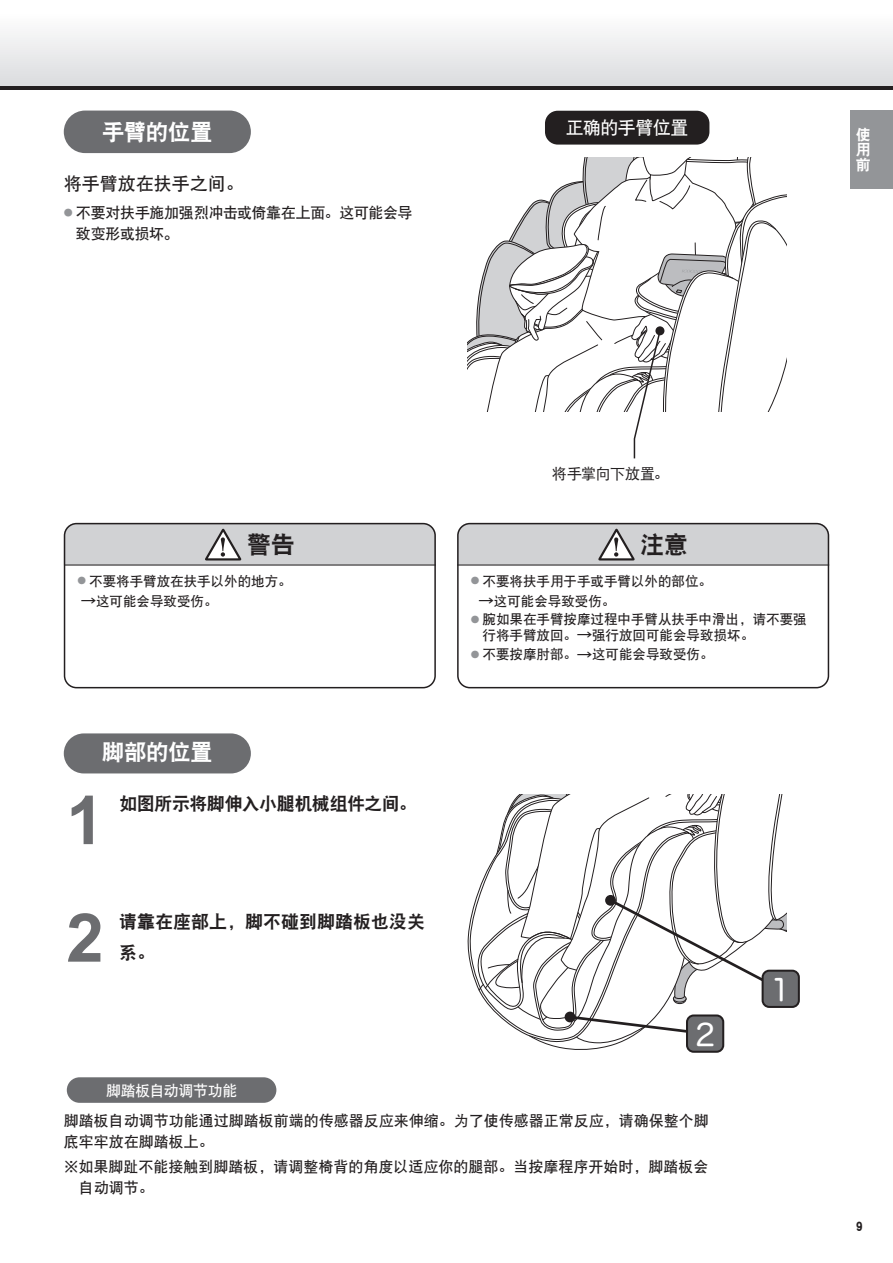
<style>
.page{position:relative;width:893px;height:1263px;background:#fff}
.page>*{position:absolute;margin:0;border:0;box-sizing:border-box;transform-origin:0 0}
.t1{font:30px "Hira Maru Pro W4";color:#fff}
.t2{font:24px "DFP Hei W9 GB EUC H";color:#231f20}
.t3{font:22.5px "DFP Hei W9 GB EUC H";letter-spacing:-.02em;color:#fff}
.t4{font:18px/31.5px "DFP Hei W9 GB EUC H";color:#231f20}
.t5{font:18px "DFP Hei W9 GB EUC H";letter-spacing:-.025em;color:#231f20}
.t6{font:18px "DFP Hei W7 GB EUC H";color:#231f20}
.t7{font:18px "DFP Hei W7 GB EUC H";letter-spacing:-.025em;color:#fff}
.t8{font:15px/21px "DFP Hei W7 GB EUC H";color:#231f20}
.t9{font:15px/21px "DFP Hei W7 GB EUC H";letter-spacing:-.02em;color:#231f20}
.t10{font:15px "DFP Hei W7 GB EUC H";letter-spacing:-.025em;color:#fff}
.t11{font:15px "DFP Hei W5 GB EUC H";letter-spacing:-.02em;color:#231f20}
.t12{font:15px/15px "DFP Hei W9 GB EUC H";color:#fff;text-align:justify}
.t13{font:15px "DFP Hei W9 GB EUC H";color:#231f20}
.t14{font:13.5px/18.5px "DFP Hei W7 GB EUC H";color:#231f20}
.s1{font-family:"Hira Maru Pro W4";font-size:9px;color:#939598}
.s2{font-family:"Hira Maru Pro W4"}
.s3{font-family:"Hira Maru Pro W4";font-size:12px;color:#939598}
.s4{font-size:15px}
</style>
<div class="page">
<div style="left:545px;top:111px;width:164px;height:34px;background:#231f20;border-radius:13px"></div>
<div style="left:64px;top:111px;width:187px;height:42px;background:#6c6d70;border-radius:21px"></div>
<div style="left:64px;top:523px;width:372px;height:165px;border:2px solid #231f20;border-radius:12px"></div>
<svg style="left:64px;top:523px;width:372px;height:42px;background:#c6c6c8"></svg>
<div style="left:457px;top:523px;width:372px;height:165px;border:2px solid #231f20;border-radius:12px"></div>
<svg style="left:457px;top:523px;width:372px;height:42px;background:#c6c7c8"></svg>
<hr style="left:457px;top:565px;width:372px;height:1px;background:#231f20">
<hr style="left:64px;top:565px;width:372px;height:1px;background:#231f20">
<svg style="left:468px;top:157px;width:319px;height:302px"></svg>
<div style="left:655px;top:326px;width:9px;height:9px;background:#231f20;border-radius:50%"></div>
<div style="left:67px;top:1077px;width:209px;height:26px;background:#6c6d70;border-radius:13px"></div>
<svg style="left:469px;top:901px;width:6px;height:80px"></svg>
<div style="left:64px;top:733px;width:187px;height:40px;background:#6c6d70;border-radius:20px"></div>
<div style="left:686px;top:1014px;width:38px;height:39px;border:2px solid #231f20;border-radius:7px"></div>
<svg style="left:475px;top:795px;width:312px;height:255px"></svg>
<div style="left:605px;top:895px;width:11px;height:11px;background:#231f20;border-radius:50%"></div>
<div style="left:763px;top:971px;width:36px;height:36px;background:#6c6d70;border-radius:7px"></div>
<div style="left:762px;top:970px;width:38px;height:38px;border:2px solid #231f20;border-radius:7px"></div>
<svg style="left:72px;top:796px;width:21px;height:48px"></svg>
<svg style="left:68px;top:913px;width:32px;height:49px"></svg>
<div style="left:850px;top:111px;width:43px;height:78px;background:#939598"></div>
<svg style="left:0;top:85px;width:893px;height:4px;background:#514e4f"></svg>
<div style="left:0;top:13px;width:893px;height:72px;background:linear-gradient(to bottom,#fefefe,#dcdddf)"></div>
<h3 class="t3" style="left:102px;top:121px;width:112px">手臂的位置</h3>
<h3 class="t6" style="left:64px;top:174px;width:181px">将手臂放在扶手之间。</h3>
<p class="t9" style="left:76px;top:202px;width:338px;text-indent:-12px"><span class="s1">⃝</span> 不要对扶手施加强烈冲击或倚靠在上面。这可能会导致变形或损坏<span class="s2">。</span></p>
<h3 class="t7" style="left:566px;top:119px;width:124px">正确的手臂位置</h3>
<p class="t12" style="left:856px;top:127px;width:16px">使用前</p>
<h2 class="t2" style="left:247px;top:533px;width:49px">警告</h2>
<p class="t14" style="left:76px;top:571px;width:217px"><span class="s3">⃝</span>不要将手臂放在扶手以外的地方。</p>
<p class="t14" style="left:81px;top:591px;width:138px"><span class="s4">→</span>这可能会导致受伤。</p>
<h3 class="t3" style="left:102px;top:741px;width:112px">脚部的位置</h3>
<h3 class="t5" style="left:119px;top:795px;width:299px">如图所示将脚伸入小腿机械组件之间。</h3>
<h3 class="t4" style="left:119px;top:905px;width:308px">请靠在座部上，脚不碰到脚踏板也没关系。</h3>
<p class="t10" style="left:106px;top:1083px;width:133px">脚踏板自动调节功能</p>
<p class="t11" style="left:552px;top:466px;width:118px">将手掌向下放置。</p>
<h2 class="t2" style="left:640px;top:533px;width:49px">注意</h2>
<p class="t14" style="left:469px;top:571px;width:244px"><span class="s3">⃝</span>不要将扶手用于手或手臂以外的部位。</p>
<p class="t14" style="left:469px;top:591px;width:339px;text-indent:10px"><span class="s4">→</span>这可能会导致受伤。<br><span class="s3">⃝</span>腕如果在手臂按摩过程中手臂从扶手中滑出，请不要强</p>
<p class="t14" style="left:469px;top:625px;width:286px;line-height:19.2px;text-indent:13px">行将手臂放回。<span class="s4">→</span>强行放回可能会导致损坏。<span class="s3">⃝</span>不要按摩肘部。<span class="s4">→</span>这可能会导致受伤。</p>
<h1 class="t1" style="left:695px;top:1008px;width:21px">2</h1>
<h1 class="t1" style="left:771px;top:964px;width:21px">1</h1>
<p class="t8" style="left:64px;top:1110px;width:647px">脚踏板自动调节功能通过脚踏板前端的传感器反应来伸缩。为了使传感器正常反应，请确保整个脚底牢牢放在脚踏板上。</p>
<p class="t8" style="left:79px;top:1156px;width:631px;text-indent:-15px">※如果脚趾不能接触到脚踏板，请调整椅背的角度以适应你的腿部。当按摩程序开始时，脚踏板会自动调节。</p>
<p class="t13" style="left:855px;top:1218px;width:9px">9</p>
</div>
